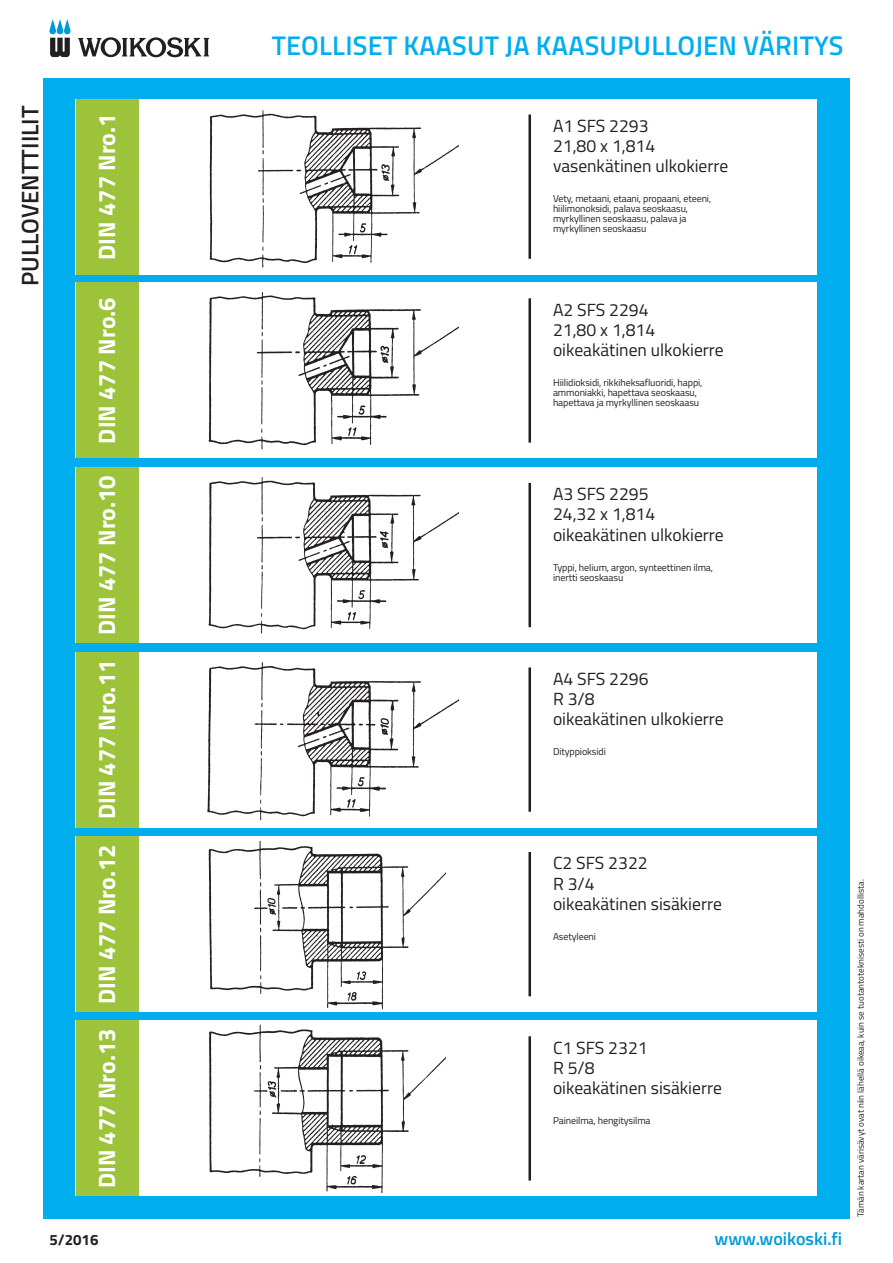
<style>
.page{position:relative;width:893px;height:1263px;background:#fff}
.page>*{position:absolute;margin:0;border:0;box-sizing:border-box;transform-origin:0 0}
.t1{font:600 27px "Titillium";letter-spacing:.01em;color:#00aeef}
.t2{font:600 24px "Titillium";color:#231f20}
.t3{font:700 23.7px "Titillium";color:#fff}
.t4{font:600 18px "Titillium";color:#009ad9}
.t5{font:17.55px/20.1px "Titillium";color:#231f20}
.t6{font:700 15px "Titillium";color:#231f20}
.t7{font:10.05px/10.1px "Titillium";letter-spacing:-.01em;color:#231f20}
.t8{font:9px "Titillium";color:#231f20}
</style>
<div class="page">
<div style="left:43px;top:79px;width:807px;height:1140px;background:#00aeef"></div>
<svg style="left:49px;top:19px;width:22px;height:38px"></svg>
<svg style="left:78px;top:37px;width:131px;height:20px"></svg>
<div style="left:76px;top:99px;width:741px;height:175px;background:#fff"></div>
<div style="left:76px;top:283px;width:741px;height:175px;background:#fff"></div>
<div style="left:76px;top:467px;width:741px;height:176px;background:#fff"></div>
<div style="left:76px;top:652px;width:741px;height:175px;background:#fff"></div>
<div style="left:76px;top:836px;width:741px;height:176px;background:#fff"></div>
<div style="left:76px;top:1021px;width:741px;height:175px;background:#fff"></div>
<img style="left:209px;top:110px;width:249px;height:158px">
<hr style="left:528px;top:115px;width:3px;height:144px;background:#231f20">
<hr style="left:528px;top:298px;width:3px;height:145px;background:#231f20">
<hr style="left:528px;top:483px;width:3px;height:144px;background:#231f20">
<hr style="left:528px;top:667px;width:3px;height:145px;background:#231f20">
<hr style="left:528px;top:852px;width:3px;height:144px;background:#231f20">
<hr style="left:528px;top:1036px;width:3px;height:144px;background:#231f20">
<div style="left:76px;top:99px;width:63px;height:175px;background:#9dc33b"></div>
<div style="left:76px;top:283px;width:63px;height:175px;background:#9dc33b"></div>
<div style="left:76px;top:467px;width:63px;height:176px;background:#9dc33b"></div>
<div style="left:76px;top:652px;width:63px;height:175px;background:#9dc33b"></div>
<div style="left:76px;top:836px;width:63px;height:176px;background:#9dc33b"></div>
<div style="left:76px;top:1021px;width:63px;height:175px;background:#9dc33b"></div>
<img style="left:208px;top:292px;width:250px;height:158px">
<img style="left:208px;top:477px;width:250px;height:157px">
<img style="left:208px;top:841px;width:238px;height:169px">
<img style="left:207px;top:662px;width:251px;height:159px">
<img style="left:199px;top:1020px;width:247px;height:173px">
<h1 class="t1" style="left:272px;top:26px;width:573px">TEOLLISET KAASUT JA KAASUPULLOJEN VÄRITYS</h1>
<h2 class="t2" style="left:12px;top:286px;width:182px;rotate:-90deg">PULLOVENTTIILIT</h2>
<h3 class="t3" style="left:89px;top:260px;width:148px;rotate:-90deg">DIN 477 Nro.1</h3>
<h3 class="t3" style="left:89px;top:444px;width:148px;rotate:-90deg">DIN 477 Nro.6</h3>
<h3 class="t3" style="left:89px;top:635px;width:161px;rotate:-90deg">DIN 477 Nro.10</h3>
<h3 class="t3" style="left:89px;top:819px;width:161px;rotate:-90deg">DIN 477 Nro.11</h3>
<h3 class="t3" style="left:89px;top:1004px;width:161px;rotate:-90deg">DIN 477 Nro.12</h3>
<h3 class="t3" style="left:89px;top:1188px;width:161px;rotate:-90deg">DIN 477 Nro.13</h3>
<h3 class="t5" style="left:553px;top:115px;width:177px">A1 SFS 2293<br>21,80 x 1,814 vasenkätinen ulkokierre</h3>
<p class="t7" style="left:553px;top:193px;width:160px">Vety, metaani, etaani, propaani, eteeni, hiilimonoksidi, palava seoskaasu, myrkyllinen seoskaasu, palava ja myrkyllinen seoskaasu</p>
<h3 class="t5" style="left:553px;top:299px;width:172px">A2 SFS 2294<br>21,80 x 1,814 oikeakätinen ulkokierre</h3>
<p class="t7" style="left:553px;top:377px;width:151px">Hiilidioksidi, rikkiheksafluoridi, happi, ammoniakki, hapettava seoskaasu, hapettava ja myrkyllinen seoskaasu</p>
<h3 class="t5" style="left:553px;top:483px;width:172px">A3 SFS 2295<br>24,32 x 1,814 oikeakätinen ulkokierre</h3>
<p class="t7" style="left:553px;top:562px;width:162px">Typpi, helium, argon, synteettinen ilma, inertti seoskaasu</p>
<h3 class="t5" style="left:553px;top:668px;width:172px">A4 SFS 2296<br>R 3/8<br>oikeakätinen ulkokierre</h3>
<p class="t7" style="left:553px;top:746px;width:54px">Dityppioksidi</p>
<h3 class="t5" style="left:553px;top:852px;width:170px">C2 SFS 2322<br>R 3/4<br>oikeakätinen sisäkierre</h3>
<p class="t7" style="left:553px;top:931px;width:45px">Asetyleeni</p>
<h3 class="t5" style="left:553px;top:1037px;width:170px">C1 SFS 2321<br>R 5/8<br>oikeakätinen sisäkierre</h3>
<p class="t7" style="left:553px;top:1115px;width:99px">Paineilma, hengitysilma</p>
<h3 class="t6" style="left:49px;top:1229px;width:50px">5/2016</h3>
<h3 class="t4" style="left:715px;top:1225px;width:129px">www.woikoski.fi</h3>
<p class="t8" style="left:854px;top:1217px;width:339px;rotate:-90deg">Tämän kartan värisävyt ovat niin lähellä oikeaa, kuin se tuotantoteknisesti on mahdollista.</p>
</div>
